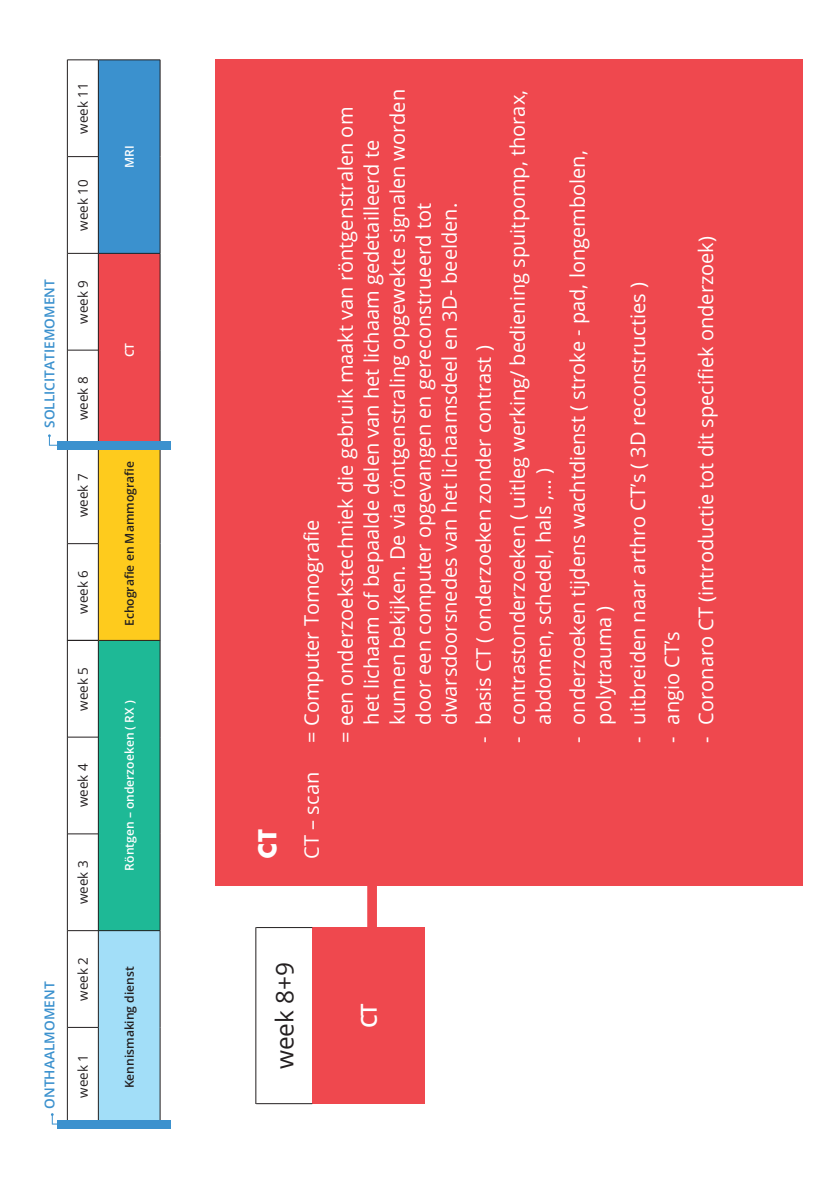
<style>
.page{position:relative;width:840px;height:1191px;background:#fff}
.page>*{position:absolute;margin:0;border:0;box-sizing:border-box;transform-origin:0 0}
.t1{font:700 27.2px "Futura PT";color:#fff}
.t2{font:24.4px "Open Sans";color:#231f20}
.t3{font:600 22px "Open Sans";color:#fff}
.t4{font:20px/26px "Open Sans";color:#fff}
.t5{font:600 13.6px "Open Sans";color:#3b91ce}
.t6{font:13.4px "Open Sans";color:#231f20}
.t7{font:600 12px "Open Sans";color:#231f20}
.t8{font:600 12px "Open Sans";color:#fff}
</style>
<div class="page">
<div style="left:367px;top:720px;width:10px;height:225px;background:#ef484e"></div>
<div style="left:215px;top:60px;width:587px;height:825px;background:#ef484e"></div>
<div style="left:312px;top:927px;width:112px;height:176px;background:#ef484e"></div>
<hr style="left:255px;top:927px;width:1px;height:177px;background:#231f20">
<hr style="left:256px;top:1103px;width:56px;height:1px;background:#231f20">
<hr style="left:256px;top:927px;width:56px;height:1px;background:#231f20">
<svg style="left:48px;top:434px;width:25px;height:12px"></svg>
<svg style="left:51px;top:1113px;width:16px;height:11px"></svg>
<div style="left:98px;top:930px;width:62px;height:194px;background:#a2def8"></div>
<div style="left:98px;top:640px;width:62px;height:290px;background:#1eb996"></div>
<hr style="left:67px;top:1027px;width:1px;height:97px;background:#231f20">
<hr style="left:67px;top:930px;width:1px;height:97px;background:#231f20">
<hr style="left:67px;top:1027px;width:31px;height:1px;background:#231f20">
<hr style="left:67px;top:834px;width:1px;height:96px;background:#231f20">
<hr style="left:67px;top:930px;width:31px;height:1px;background:#231f20">
<hr style="left:67px;top:737px;width:1px;height:97px;background:#231f20">
<hr style="left:67px;top:833px;width:31px;height:1px;background:#231f20">
<hr style="left:67px;top:640px;width:1px;height:97px;background:#231f20">
<hr style="left:67px;top:737px;width:31px;height:1px;background:#231f20">
<hr style="left:98px;top:1027px;width:1px;height:97px;background:#231f20">
<hr style="left:98px;top:930px;width:1px;height:97px;background:#231f20">
<hr style="left:98px;top:834px;width:1px;height:96px;background:#231f20">
<hr style="left:98px;top:930px;width:62px;height:1px;background:#231f20">
<hr style="left:98px;top:737px;width:1px;height:97px;background:#231f20">
<hr style="left:98px;top:640px;width:1px;height:97px;background:#231f20">
<hr style="left:160px;top:1027px;width:1px;height:97px;background:#231f20">
<hr style="left:160px;top:930px;width:1px;height:97px;background:#231f20">
<hr style="left:160px;top:834px;width:1px;height:96px;background:#231f20">
<hr style="left:160px;top:737px;width:1px;height:97px;background:#231f20">
<hr style="left:160px;top:640px;width:1px;height:97px;background:#231f20">
<div style="left:57px;top:1120px;width:114px;height:8px;background:#3b91ce"></div>
<div style="left:98px;top:447px;width:62px;height:193px;background:#fecb1d"></div>
<div style="left:98px;top:253px;width:62px;height:194px;background:#ef484e"></div>
<div style="left:98px;top:60px;width:62px;height:193px;background:#3b91ce"></div>
<hr style="left:67px;top:543px;width:1px;height:97px;background:#231f20">
<hr style="left:67px;top:640px;width:31px;height:1px;background:#231f20">
<hr style="left:67px;top:447px;width:1px;height:96px;background:#231f20">
<hr style="left:67px;top:543px;width:31px;height:1px;background:#231f20">
<hr style="left:67px;top:350px;width:1px;height:97px;background:#231f20">
<hr style="left:67px;top:253px;width:1px;height:97px;background:#231f20">
<hr style="left:67px;top:350px;width:31px;height:1px;background:#231f20">
<hr style="left:67px;top:157px;width:1px;height:96px;background:#231f20">
<hr style="left:67px;top:253px;width:31px;height:1px;background:#231f20">
<hr style="left:67px;top:60px;width:1px;height:97px;background:#231f20">
<hr style="left:67px;top:156px;width:31px;height:1px;background:#231f20">
<hr style="left:67px;top:59px;width:31px;height:1px;background:#231f20">
<hr style="left:98px;top:543px;width:1px;height:97px;background:#231f20">
<hr style="left:98px;top:640px;width:62px;height:1px;background:#231f20">
<hr style="left:98px;top:447px;width:1px;height:96px;background:#231f20">
<hr style="left:98px;top:253px;width:1px;height:97px;background:#231f20">
<hr style="left:98px;top:157px;width:1px;height:96px;background:#231f20">
<hr style="left:98px;top:253px;width:62px;height:1px;background:#231f20">
<hr style="left:98px;top:60px;width:1px;height:97px;background:#231f20">
<hr style="left:98px;top:59px;width:62px;height:1px;background:#231f20">
<hr style="left:160px;top:543px;width:1px;height:97px;background:#231f20">
<hr style="left:160px;top:447px;width:1px;height:96px;background:#231f20">
<hr style="left:160px;top:157px;width:1px;height:96px;background:#231f20">
<hr style="left:160px;top:60px;width:1px;height:97px;background:#231f20">
<hr style="left:98px;top:350px;width:1px;height:97px;background:#231f20">
<hr style="left:160px;top:350px;width:1px;height:97px;background:#231f20">
<hr style="left:160px;top:253px;width:1px;height:97px;background:#231f20">
<div style="left:57px;top:442px;width:114px;height:8px;background:#3b91ce"></div>
<p class="t5" style="left:40px;top:428px;width:150px;rotate:-90deg">SOLLICITATIEMOMENT</p>
<p class="t5" style="left:40px;top:1108px;width:128px;rotate:-90deg">ONTHAALMOMENT</p>
<p class="t6" style="left:74px;top:134px;width:53px;rotate:-90deg">week 11</p>
<p class="t6" style="left:74px;top:231px;width:53px;rotate:-90deg">week 10</p>
<p class="t6" style="left:74px;top:323px;width:45px;rotate:-90deg">week 9</p>
<p class="t6" style="left:74px;top:420px;width:45px;rotate:-90deg">week 8</p>
<p class="t6" style="left:74px;top:517px;width:45px;rotate:-90deg">week 7</p>
<p class="t6" style="left:74px;top:614px;width:45px;rotate:-90deg">week 6</p>
<p class="t6" style="left:74px;top:710px;width:45px;rotate:-90deg">week 5</p>
<p class="t6" style="left:74px;top:807px;width:45px;rotate:-90deg">week 4</p>
<p class="t6" style="left:74px;top:904px;width:45px;rotate:-90deg">week 3</p>
<p class="t6" style="left:74px;top:1000px;width:45px;rotate:-90deg">week 2</p>
<p class="t6" style="left:74px;top:1097px;width:45px;rotate:-90deg">week 1</p>
<p class="t8" style="left:121px;top:168px;width:24px;rotate:-90deg">MRI</p>
<p class="t8" style="left:121px;top:357px;width:16px;rotate:-90deg">CT</p>
<p class="t7" style="left:121px;top:626px;width:166px;rotate:-90deg">Echografie en Mammografie</p>
<p class="t8" style="left:121px;top:870px;width:172px;rotate:-90deg">Röntgen – onderzoeken ( RX )</p>
<p class="t7" style="left:121px;top:1088px;width:123px;rotate:-90deg">Kennismaking dienst</p>
<h1 class="t1" style="left:250px;top:858px;width:31px;rotate:-90deg">CT</h1>
<p class="t4" style="left:358px;top:724px;width:637px;rotate:-90deg">het lichaam of bepaalde delen van het lichaam gedetailleerd te kunnen bekijken. De via röntgenstraling opgewekte signalen worden door een computer opgevangen en gereconstrueerd tot dwarsdoorsnedes van het lichaamsdeel en 3D- beelden.</p>
<p class="t4" style="left:294px;top:742px;width:637px;line-height:34px;rotate:-90deg">= Computer Tomografie<br>= een onderzoekstechniek die gebruik maakt van röntgenstralen om</p>
<p class="t4" style="left:298px;top:858px;width:88px;rotate:-90deg">CT – scan</p>
<p class="t4" style="left:470px;top:742px;width:399px;rotate:-90deg">- basis CT ( onderzoeken zonder contrast )</p>
<p class="t4" style="left:504px;top:724px;width:636px;text-indent:-18px;rotate:-90deg">- contrastonderzoeken ( uitleg werking/ bediening spuitpomp, thorax, abdomen, schedel, hals ,… )</p>
<p class="t4" style="left:564px;top:724px;width:575px;text-indent:-18px;rotate:-90deg">- onderzoeken tijdens wachtdienst ( stroke - pad, longembolen, polytrauma )</p>
<p class="t4" style="left:624px;top:742px;width:461px;rotate:-90deg">- uitbreiden naar arthro CT’s ( 3D reconstructies )</p>
<p class="t4" style="left:658px;top:742px;width:113px;rotate:-90deg">- angio CT’s</p>
<p class="t4" style="left:692px;top:742px;width:508px;rotate:-90deg">- Coronaro CT (introductie tot dit specifiek onderzoek)</p>
<p class="t2" style="left:267px;top:1069px;width:109px;rotate:-90deg">week 8+9</p>
<p class="t3" style="left:353px;top:1028px;width:26px;rotate:-90deg">CT</p>
</div>
